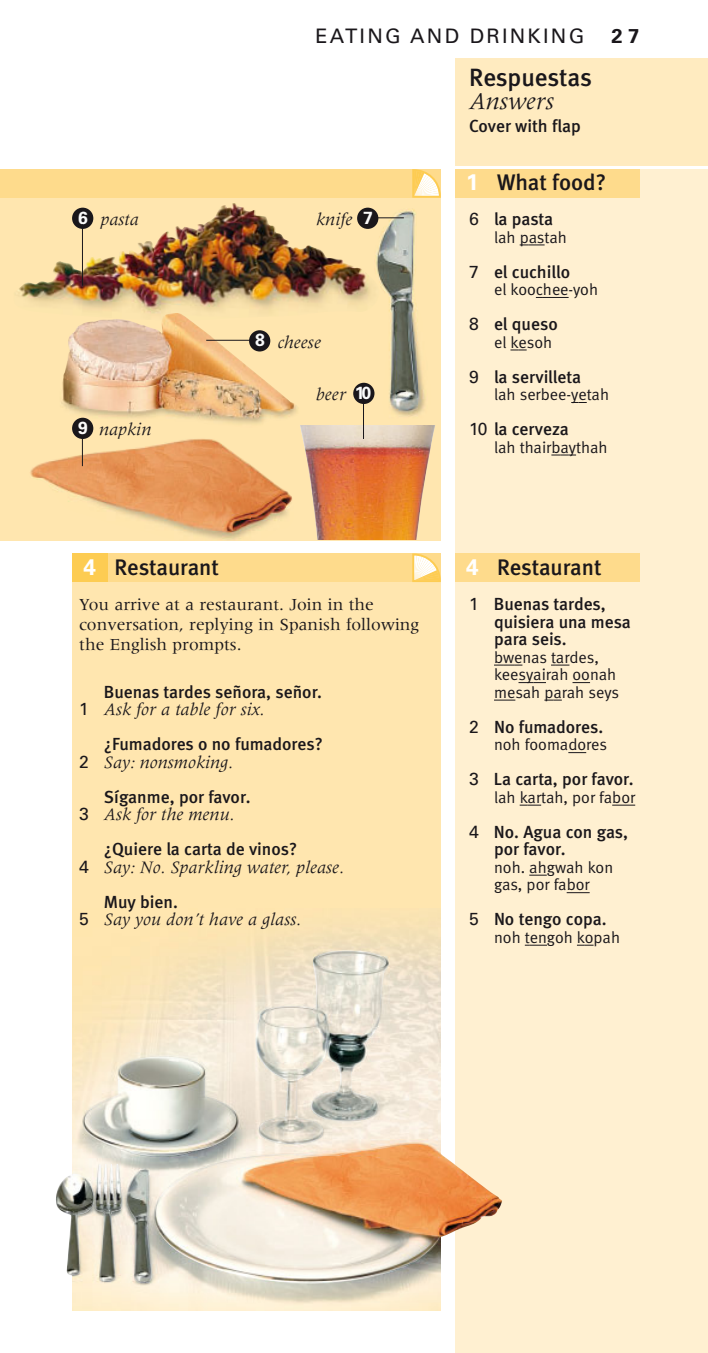
<style>
.page{position:relative;width:708px;height:1353px;background:#fff}
.page>*{position:absolute;margin:0;border:0;box-sizing:border-box;transform-origin:0 0}
.t1{font:500 25px/23px "Meta";letter-spacing:-.01em;color:#1a171b}
.t2{font:500 22.5px "Meta";letter-spacing:-.005em;color:#1a171b}
.t3{font:20px "Univers";letter-spacing:.11em;color:#1a171b}
.t4{font:700 20px "Univers";color:#1a171b}
.t5{font:italic 18px "Meridien";color:#1a171b}
.t6{font:500 17.5px/17.5px "Meta";color:#1a171b}
.t7{font:17.5px/20px "Meridien";color:#1a171b}
.t8{font:700 17.5px "Univers";color:#fbfbfb}
.t9{font:16.25px/17.5px "Meta Normal";color:#1a171b}
.s1{font-family:"Meridien";font-weight:400;font-style:italic}
.s2{font-family:"Univers";font-weight:700;font-style:normal;font-size:17.5px;color:#fbfbfb}
.s3{font-family:"Univers";font-weight:700;color:#fff}
.s4{font-family:"Univers";font-style:normal;font-size:17.5px}
.s5{font-family:"Univers";font-weight:400}
</style>
<div class="page">
<div style="left:0;top:192px;width:441px;height:348px;background:#ffe6af"></div>
<div style="left:0;top:169px;width:441px;height:29px;background:#fedb8c"></div>
<div style="left:72px;top:576px;width:369px;height:734px;background:#ffe6af"></div>
<div style="left:102px;top:553px;width:339px;height:29px;background:#fedb8c"></div>
<div style="left:72px;top:553px;width:35px;height:29px;background:#fdcc52"></div>
<svg style="left:412px;top:553px;width:29px;height:29px"></svg>
<div style="left:455px;top:59px;width:252px;height:107px;background:#ffebc0"></div>
<div style="left:455px;top:169px;width:252px;height:1183px;background:#fff0d1"></div>
<div style="left:487px;top:553px;width:152px;height:29px;background:#fedb8c"></div>
<div style="left:455px;top:553px;width:35px;height:29px;background:#fedb8c"></div>
<svg style="left:519px;top:244px;width:25px;height:1px"></svg>
<svg style="left:536px;top:297px;width:32px;height:1px"></svg>
<svg style="left:510px;top:349px;width:16px;height:1px"></svg>
<svg style="left:571px;top:402px;width:15px;height:1px"></svg>
<svg style="left:551px;top:454px;width:25px;height:1px"></svg>
<svg style="left:494px;top:664px;width:28px;height:1px"></svg>
<svg style="left:551px;top:664px;width:18px;height:1px"></svg>
<svg style="left:518px;top:682px;width:28px;height:1px"></svg>
<svg style="left:572px;top:682px;width:18px;height:1px"></svg>
<svg style="left:494px;top:699px;width:21px;height:1px"></svg>
<svg style="left:544px;top:699px;width:17px;height:1px"></svg>
<svg style="left:568px;top:752px;width:18px;height:1px"></svg>
<svg style="left:519px;top:804px;width:22px;height:1px"></svg>
<svg style="left:612px;top:804px;width:23px;height:1px"></svg>
<svg style="left:529px;top:874px;width:17px;height:1px"></svg>
<svg style="left:566px;top:892px;width:23px;height:1px"></svg>
<svg style="left:524px;top:944px;width:23px;height:1px"></svg>
<svg style="left:577px;top:944px;width:16px;height:1px"></svg>
<img style="left:372px;top:209px;width:53px;height:208px">
<img style="left:19px;top:203px;width:362px;height:118px">
<img style="left:30px;top:437px;width:262px;height:103px">
<img style="left:300px;top:425px;width:135px;height:115px">
<div style="left:357px;top:208px;width:21px;height:21px;background:#1a171b;border-radius:50%"></div>
<div style="left:72px;top:208px;width:21px;height:21px;background:#1a171b;border-radius:50%"></div>
<img style="left:55px;top:312px;width:249px;height:117px">
<div style="left:249px;top:330px;width:21px;height:21px;background:#1a171b;border-radius:50%"></div>
<img style="left:72px;top:927px;width:369px;height:383px">
<img style="left:56px;top:949px;width:332px;height:334px">
<hr style="left:363px;top:393px;width:1px;height:46px;background:#1a171b">
<hr style="left:206px;top:340px;width:48px;height:1px;background:#1a171b">
<hr style="left:82px;top:428px;width:1px;height:38px;background:#1a171b">
<hr style="left:82px;top:224px;width:1px;height:61px;background:#1a171b">
<svg style="left:378px;top:217px;width:26px;height:1px"></svg>
<div style="left:487px;top:169px;width:152px;height:29px;background:#fedb8c"></div>
<div style="left:455px;top:169px;width:35px;height:29px;background:#fedb8c"></div>
<div style="left:353px;top:383px;width:21px;height:21px;background:#1a171b;border-radius:50%"></div>
<div style="left:72px;top:418px;width:21px;height:21px;background:#1a171b;border-radius:50%"></div>
<svg style="left:412px;top:169px;width:29px;height:29px"></svg>
<p class="t3" style="left:315px;top:28px;width:270px">EATING AND DRINKING</p>
<p class="t4" style="left:611px;top:28px;width:29px">2 7</p>
<p class="t1" style="left:469px;top:69px;width:124px">Respuestas<br><span class="s1">Answers</span></p>
<p class="t6" style="left:469px;top:119px;width:113px">Cover with flap</p>
<p class="t8" style="left:78px;top:211px;width:11px">6</p>
<p class="t8" style="left:363px;top:211px;width:11px">7</p>
<p class="t5" style="left:100px;top:212px;width:40px">pasta</p>
<p class="t5" style="left:316px;top:212px;width:38px">knife</p>
<p class="t8" style="left:78px;top:421px;width:11px">9</p>
<p class="t5" style="left:99px;top:422px;width:54px">napkin</p>
<p class="t8" style="left:255px;top:334px;width:11px">8</p>
<p class="t5" style="left:278px;top:335px;width:45px">cheese</p>
<p class="t5" style="left:316px;top:387px;width:57px">beer <span class="s2">10</span></p>
<p class="t2" style="left:83px;top:559px;width:137px"><span class="s3">4</span> Restaurant</p>
<p class="t7" style="left:79px;top:596px;width:341px">You arrive at a restaurant. Join in the conversation, replying in Spanish following the English prompts.</p>
<p class="t6" style="left:104px;top:685px;width:219px">Buenas tardes señora, señor.</p>
<p class="t5" style="left:79px;top:702px;width:187px"><span class="s4">1</span> Ask for a table for six.</p>
<p class="t6" style="left:104px;top:737px;width:220px">¿Fumadores o no fumadores?</p>
<p class="t5" style="left:79px;top:755px;width:155px"><span class="s4">2</span> Say: nonsmoking.</p>
<p class="t6" style="left:104px;top:790px;width:148px">Síganme, por favor.</p>
<p class="t5" style="left:79px;top:807px;width:157px"><span class="s4">3</span> Ask for the menu.</p>
<p class="t6" style="left:104px;top:842px;width:195px">¿Quiere la carta de vinos?</p>
<p class="t5" style="left:79px;top:860px;width:266px"><span class="s4">4</span> Say: No. Sparkling water, please.</p>
<p class="t6" style="left:104px;top:895px;width:75px">Muy bien.</p>
<p class="t5" style="left:79px;top:912px;width:223px"><span class="s4">5</span> Say you don’t have a glass.</p>
<p class="t2" style="left:466px;top:174px;width:141px"><span class="s3">1</span> What food?</p>
<p class="t6" style="left:469px;top:212px;width:85px"><span class="s5">6</span> la pasta</p>
<p class="t9" style="left:494px;top:230px;width:74px">lah pastah</p>
<p class="t6" style="left:469px;top:265px;width:102px"><span class="s5">7</span> el cuchillo</p>
<p class="t9" style="left:494px;top:282px;width:106px">el koochee-yoh</p>
<p class="t6" style="left:469px;top:317px;width:90px"><span class="s5">8</span> el queso</p>
<p class="t9" style="left:494px;top:335px;width:60px">el kesoh</p>
<p class="t6" style="left:469px;top:370px;width:113px"><span class="s5">9</span> la servilleta</p>
<p class="t9" style="left:494px;top:387px;width:117px">lah serbee-yetah</p>
<p class="t6" style="left:469px;top:422px;width:101px"><span class="s5">10</span> la cerveza</p>
<p class="t9" style="left:494px;top:440px;width:115px">lah thairbaythah</p>
<p class="t2" style="left:466px;top:559px;width:137px"><span class="s3">4</span> Restaurant</p>
<p class="t6" style="left:494px;top:597px;width:138px;text-indent:-25px"><span class="s5">1</span> Buenas tardes, quisiera una mesa para seis.</p>
<p class="t9" style="left:494px;top:650px;width:127px">bwenas tardes, keesyairah oonah mesah parah seys</p>
<p class="t6" style="left:469px;top:720px;width:136px"><span class="s5">2</span> No fumadores.</p>
<p class="t9" style="left:494px;top:737px;width:115px">noh foomadores</p>
<p class="t6" style="left:469px;top:772px;width:166px"><span class="s5">3</span> La carta, por favor.</p>
<p class="t9" style="left:494px;top:790px;width:143px">lah kartah, por fabor</p>
<p class="t6" style="left:494px;top:825px;width:135px;text-indent:-25px"><span class="s5">4</span> No. Agua con gas, por favor.</p>
<p class="t9" style="left:494px;top:860px;width:121px">noh. ahgwah kon gas, por fabor</p>
<p class="t6" style="left:469px;top:912px;width:139px"><span class="s5">5</span> No tengo copa.</p>
<p class="t9" style="left:494px;top:930px;width:127px">noh tengoh kopah</p>
</div>
